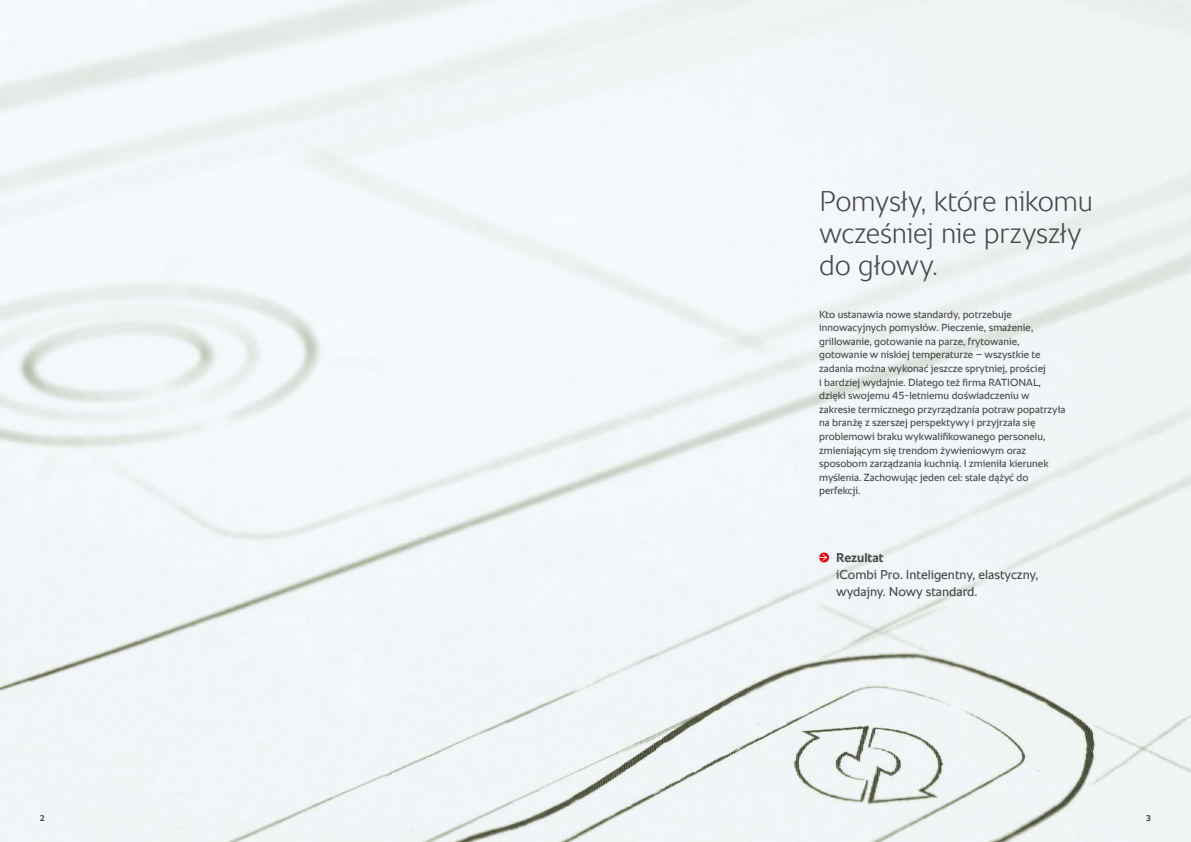
<style>
.page{position:relative;width:1191px;height:842px;background:#fff}
.page>*{position:absolute;margin:0;border:0;box-sizing:border-box;transform-origin:0 0}
.t1{font:300 29px/32px "RATIONAL Sans TT";letter-spacing:-.01em;color:#484847}
.t2{font:13px/17px "RATIONAL Sans TT";color:#484847}
.t3{font:700 13px "RATIONAL Sans TT";color:#484847}
.t4{font:10.5px/13.6px "RATIONAL Sans TT";color:#484847}
.t5{font:700 8.5px "RATIONAL Sans TT";color:#484847}
</style>
<div class="page">
<img style="left:0;top:0;width:1191px;height:842px">
<svg style="left:819px;top:552px;width:10px;height:10px"></svg>
<h1 class="t1" style="left:819px;top:185px;width:275px">Pomysły, które nikomu wcześniej nie przyszły do głowy.</h1>
<p class="t4" style="left:819px;top:307px;width:248px">Kto ustanawia nowe standardy, potrzebuje innowacyjnych pomysłów. Pieczenie, smażenie, grillowanie, gotowanie na parze, frytowanie, gotowanie w niskiej temperaturze – wszystkie te zadania można wykonać jeszcze sprytniej, prościej<br>i bardziej wydajnie. Dlatego też firma RATIONAL, dzięki swojemu 45-letniemu doświadczeniu w zakresie termicznego przyrządzania potraw popatrzyła na branżę z szerszej perspektywy i przyjrzała się problemowi braku wykwalifikowanego personelu, zmieniającym się trendom żywieniowym oraz sposobom zarządzania kuchnią. I zmieniła kierunek myślenia. Zachowując jeden cel: stale dążyć do perfekcji.</p>
<p class="t3" style="left:836px;top:549px;width:49px">Rezultat</p>
<p class="t2" style="left:836px;top:567px;width:204px">iCombi Pro. Inteligentny, elastyczny, wydajny. Nowy standard.</p>
<p class="t5" style="left:40px;top:812px;width:7px">2</p>
<p class="t5" style="left:1146px;top:812px;width:7px">3</p>
</div>
